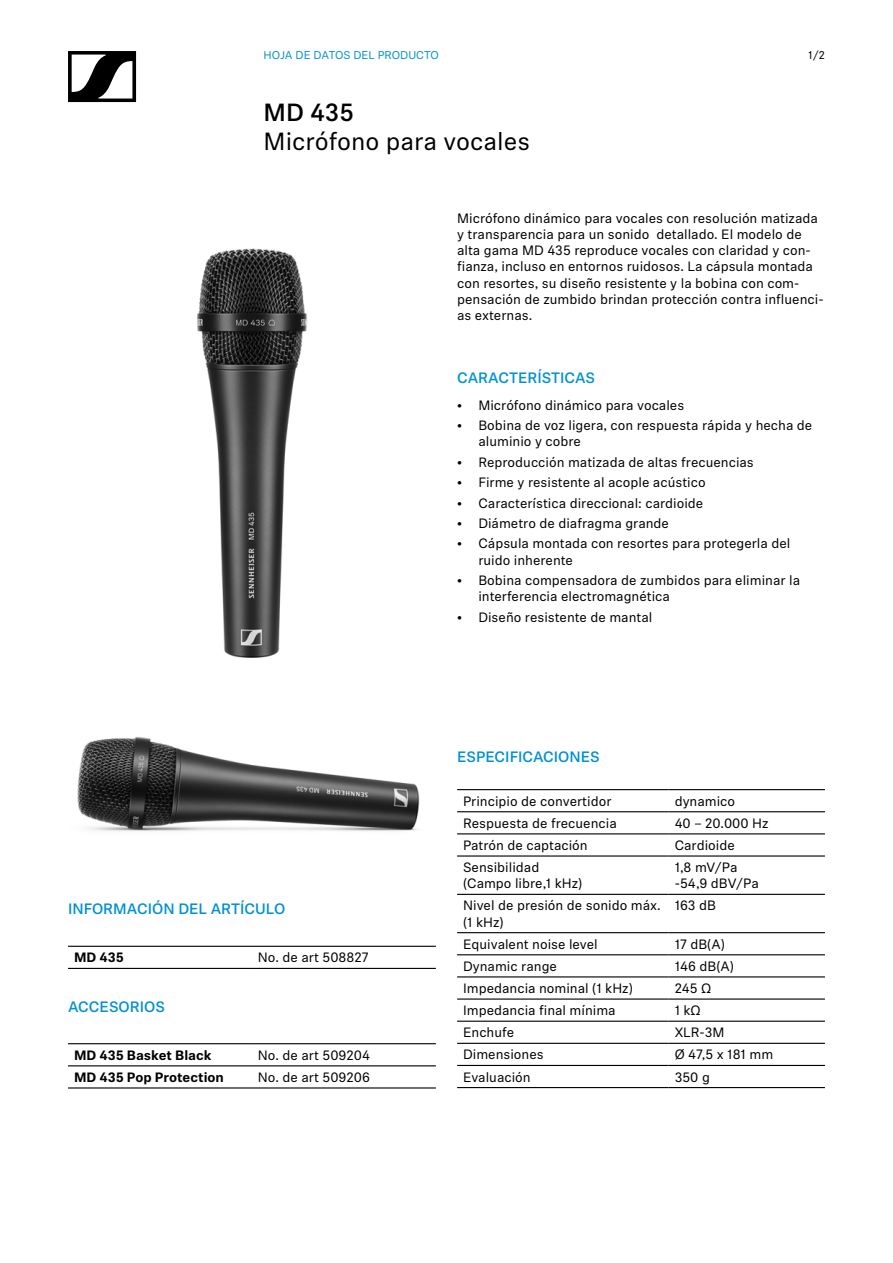
<style>
.page{position:relative;width:893px;height:1263px;background:#fff}
.page>*{position:absolute;margin:0;border:0;box-sizing:border-box;transform-origin:0 0}
.t1{font:24.75px "Sennheiser Neue";color:#000}
.t2{font:500 24.75px "Sennheiser Neue";color:#000}
.t3{font:500 15px "Sennheiser Neue";color:#0091d4}
.t4{font:13.5px/16.2px "Sennheiser Neue";color:#000}
.t5{font:700 13.5px "Sennheiser Neue";color:#000}
.t6{font:11.25px "Sennheiser Neue";color:#0091d4}
.t7{font:11.25px "Sennheiser Neue";color:#000}
</style>
<div class="page">
<svg style="left:68px;top:51px;width:68px;height:51px"></svg>
<img style="left:197px;top:248px;width:110px;height:410px">
<img style="left:77px;top:737px;width:343px;height:94px">
<hr style="left:457px;top:811px;width:212px;height:1px;background:#000">
<hr style="left:669px;top:811px;width:156px;height:1px;background:#000">
<hr style="left:457px;top:833px;width:212px;height:1px;background:#000">
<hr style="left:669px;top:833px;width:156px;height:1px;background:#000">
<hr style="left:457px;top:855px;width:212px;height:1px;background:#000">
<hr style="left:669px;top:855px;width:156px;height:1px;background:#000">
<hr style="left:457px;top:894px;width:212px;height:1px;background:#000">
<hr style="left:669px;top:894px;width:156px;height:1px;background:#000">
<hr style="left:457px;top:932px;width:212px;height:1px;background:#000">
<hr style="left:669px;top:932px;width:156px;height:1px;background:#000">
<hr style="left:457px;top:954px;width:212px;height:1px;background:#000">
<hr style="left:669px;top:954px;width:156px;height:1px;background:#000">
<hr style="left:457px;top:976px;width:212px;height:1px;background:#000">
<hr style="left:669px;top:976px;width:156px;height:1px;background:#000">
<hr style="left:457px;top:998px;width:212px;height:2px;background:#000">
<hr style="left:669px;top:998px;width:156px;height:2px;background:#000">
<hr style="left:457px;top:1021px;width:212px;height:1px;background:#000">
<hr style="left:669px;top:1021px;width:156px;height:1px;background:#000">
<hr style="left:457px;top:1043px;width:212px;height:1px;background:#000">
<hr style="left:669px;top:1043px;width:156px;height:1px;background:#000">
<hr style="left:457px;top:1065px;width:212px;height:1px;background:#000">
<hr style="left:669px;top:1065px;width:156px;height:1px;background:#000">
<hr style="left:457px;top:1087px;width:212px;height:1px;background:#000">
<hr style="left:669px;top:1087px;width:156px;height:1px;background:#000">
<hr style="left:457px;top:789px;width:212px;height:1px;background:#000">
<hr style="left:669px;top:789px;width:156px;height:1px;background:#000">
<hr style="left:68px;top:946px;width:184px;height:1px;background:#000">
<hr style="left:252px;top:946px;width:184px;height:1px;background:#000">
<hr style="left:68px;top:968px;width:184px;height:1px;background:#000">
<hr style="left:252px;top:968px;width:184px;height:1px;background:#000">
<hr style="left:68px;top:1043px;width:184px;height:1px;background:#000">
<hr style="left:252px;top:1043px;width:184px;height:1px;background:#000">
<hr style="left:68px;top:1065px;width:184px;height:1px;background:#000">
<hr style="left:252px;top:1065px;width:184px;height:1px;background:#000">
<hr style="left:68px;top:1087px;width:184px;height:1px;background:#000">
<hr style="left:252px;top:1087px;width:184px;height:1px;background:#000">
<p class="t6" style="left:264px;top:48px;width:177px">HOJA DE DATOS DEL PRODUCTO</p>
<h1 class="t2" style="left:264px;top:95px;width:92px">MD 435</h1>
<h1 class="t1" style="left:264px;top:125px;width:268px">Micrófono para vocales</h1>
<p class="t7" style="left:808px;top:48px;width:18px">1/2</p>
<p class="t4" style="left:457px;top:209px;width:368px">Micrófono dinámico para vocales con resolución matizada y transparencia para un sonido detallado. El modelo de alta gama MD 435 reproduce vocales con claridad y con&shy;fianza, incluso en entornos ruidosos. La cápsula montada con resortes, su diseño resistente y la bobina con com&shy;pensación de zumbido brindan protección contra influenci&shy;as externas.</p>
<p class="t3" style="left:68px;top:898px;width:219px">INFORMACIÓN DEL ARTÍCULO</p>
<p class="t5" style="left:74px;top:948px;width:51px">MD 435</p>
<p class="t4" style="left:258px;top:949px;width:112px">No. de art 508827</p>
<p class="t3" style="left:68px;top:996px;width:98px">ACCESORIOS</p>
<p class="t5" style="left:74px;top:1045px;width:139px">MD 435 Basket Black</p>
<p class="t4" style="left:258px;top:1046px;width:114px">No. de art 509204</p>
<p class="t5" style="left:74px;top:1067px;width:151px">MD 435 Pop Protection</p>
<p class="t4" style="left:258px;top:1068px;width:113px">No. de art 509206</p>
<p class="t3" style="left:457px;top:367px;width:139px">CARACTERÍSTICAS</p>
<p class="t4" style="left:457px;top:396px;width:229px">• Micrófono dinámico para vocales</p>
<p class="t4" style="left:478px;top:416px;width:335px;text-indent:-21px">• Bobina de voz ligera, con respuesta rápida y hecha de aluminio y cobre</p>
<p class="t4" style="left:457px;top:453px;width:298px">• Reproducción matizada de altas frecuencias</p>
<p class="t4" style="left:457px;top:474px;width:250px">• Firme y resistente al acople acústico</p>
<p class="t4" style="left:457px;top:494px;width:248px">• Característica direccional: cardioide</p>
<p class="t4" style="left:457px;top:514px;width:213px">• Diámetro de diafragma grande</p>
<p class="t4" style="left:478px;top:535px;width:314px;text-indent:-21px">• Cápsula montada con resortes para protegerla del ruido inherente</p>
<p class="t4" style="left:478px;top:572px;width:323px;text-indent:-21px">• Bobina compensadora de zumbidos para eliminar la interferencia electromagnética</p>
<p class="t4" style="left:457px;top:608px;width:197px">• Diseño resistente de mantal</p>
<p class="t3" style="left:457px;top:746px;width:144px">ESPECIFICACIONES</p>
<p class="t4" style="left:463px;top:792px;width:150px">Principio de convertidor</p>
<p class="t4" style="left:675px;top:792px;width:62px">dynamico</p>
<p class="t4" style="left:463px;top:814px;width:155px">Respuesta de frecuencia</p>
<p class="t4" style="left:675px;top:814px;width:95px">40 – 20.000 Hz</p>
<p class="t4" style="left:463px;top:836px;width:126px">Patrón de captación</p>
<p class="t4" style="left:675px;top:836px;width:62px">Cardioide</p>
<p class="t4" style="left:463px;top:859px;width:121px">Sensibilidad (Campo libre,1 kHz)</p>
<p class="t4" style="left:675px;top:859px;width:86px">1,8 mV/Pa -54,9 dBV/Pa</p>
<p class="t4" style="left:463px;top:897px;width:199px">Nivel de presión de sonido máx. (1 kHz)</p>
<p class="t4" style="left:675px;top:897px;width:43px">163 dB</p>
<p class="t4" style="left:463px;top:935px;width:136px">Equivalent noise level</p>
<p class="t4" style="left:675px;top:935px;width:52px">17 dB(A)</p>
<p class="t4" style="left:463px;top:957px;width:95px">Dynamic range</p>
<p class="t4" style="left:675px;top:957px;width:61px">146 dB(A)</p>
<p class="t4" style="left:463px;top:979px;width:171px">Impedancia nominal (1 kHz)</p>
<p class="t4" style="left:675px;top:979px;width:38px">245 Ω</p>
<p class="t4" style="left:463px;top:1002px;width:154px">Impedancia final mínima</p>
<p class="t4" style="left:675px;top:1002px;width:28px">1 kΩ</p>
<p class="t4" style="left:463px;top:1024px;width:53px">Enchufe</p>
<p class="t4" style="left:675px;top:1024px;width:52px">XLR-3M</p>
<p class="t4" style="left:463px;top:1046px;width:82px">Dimensiones</p>
<p class="t4" style="left:675px;top:1046px;width:100px">Ø 47,5 x 181 mm</p>
<p class="t4" style="left:463px;top:1068px;width:69px">Evaluación</p>
<p class="t4" style="left:675px;top:1068px;width:37px">350 g</p>
</div>
